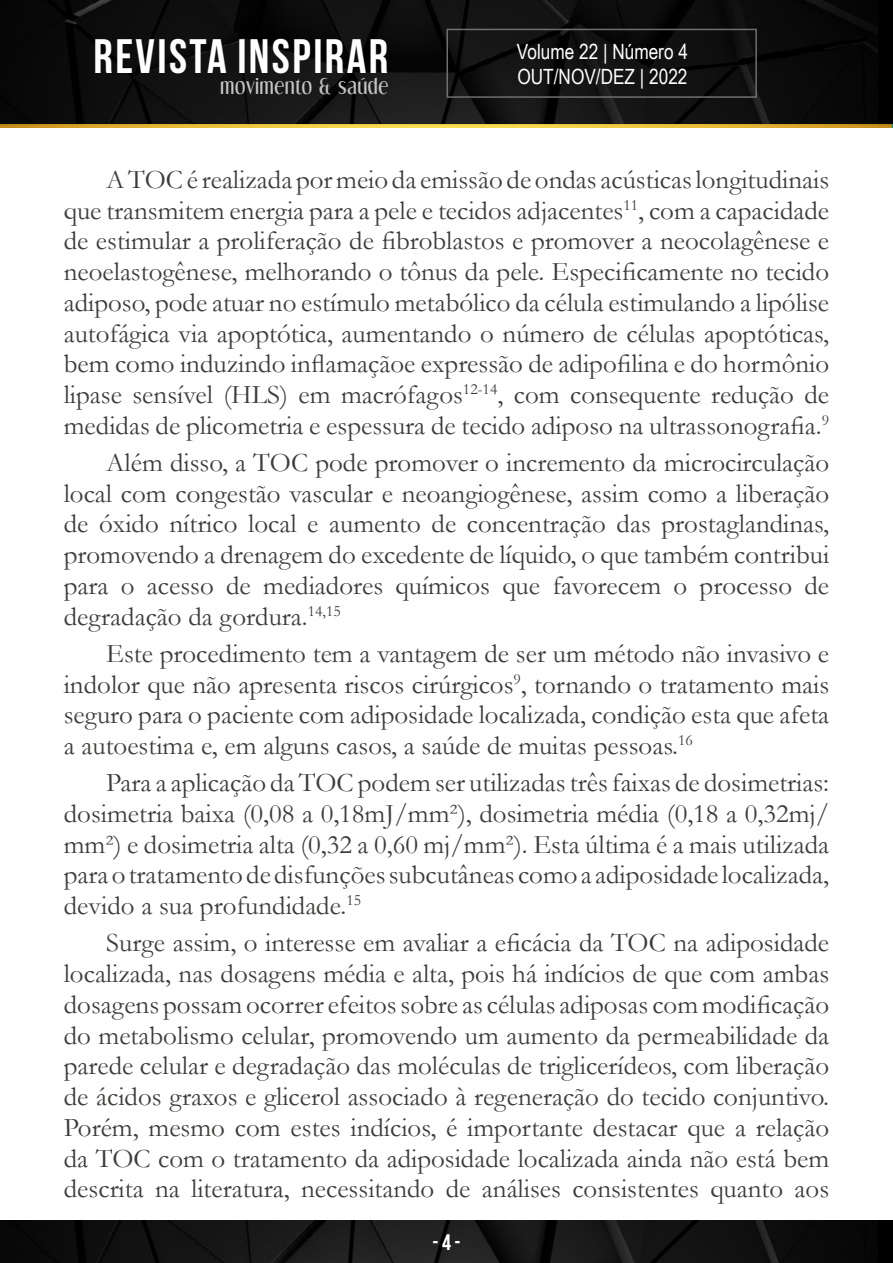
<style>
.page{position:relative;width:893px;height:1263px;background:#fff}
.page>*{position:absolute;margin:0;border:0;box-sizing:border-box;transform-origin:0 0}
.t1{font:700 48.3px "Bebas Neue";letter-spacing:.05em;color:#fff}
.t2{font:27px/30.8px "Garamond";color:#3c3c3b;text-align:justify}
.t3{font:700 22.5px "Bebas Neue";color:#fff}
.t4{font:21px/25.2px "Arial Narrow";color:#fff}
.t5{font:18.9px "Dream Orphans";letter-spacing:.05em;color:#c6c6c6}
</style>
<div class="page">
<img style="left:0;top:124px;width:891px;height:4px">
<img style="left:0;top:0;width:878px;height:124px">
<div style="left:446px;top:29px;width:311px;height:69px;border:2px solid #706f6f"></div>
<img style="left:0;top:1220px;width:878px;height:43px">
<h1 class="t1" style="left:94px;top:29px;width:296px">REVISTA INSPIRAR</h1>
<p class="t5" style="left:220px;top:75px;width:169px">movimento &amp; saúde</p>
<p class="t4" style="left:517px;top:38px;width:173px">Volume 22 | Número 4<br>OUT/NOV/DEZ | 2022</p>
<p class="t2" style="left:64px;top:163px;width:767px;text-indent:43px">A TOC é realizada por meio da emissão de ondas acústicas longitudinais que transmitem energia para a pele e tecidos adjacentes<sup>11</sup>, com a capacidade de estimular a proliferação de fibroblastos e promover a neocolagênese e neoelastogênese, melhorando o tônus da pele. Especificamente no tecido adiposo, pode atuar no estímulo metabólico da célula estimulando a lipólise autofágica via apoptótica, aumentando o número de células apoptóticas, bem como induzindo inflamaçãoe expressão de adipofilina e do hormônio lipase sensível (HLS) em macrófagos<sup>12-14</sup>, com consequente redução de medidas de plicometria e espessura de tecido adiposo na ultrassonografia.<sup>9</sup></p>
<p class="t2" style="left:64px;top:446px;width:767px;text-indent:43px">Além disso, a TOC pode promover o incremento da microcirculação local com congestão vascular e neoangiogênese, assim como a liberação de óxido nítrico local e aumento de concentração das prostaglandinas, promovendo a drenagem do excedente de líquido, o que também contribui para o acesso de mediadores químicos que favorecem o processo de degradação da gordura.<sup>14,15</sup></p>
<p class="t2" style="left:64px;top:637px;width:767px;text-indent:43px">Este procedimento tem a vantagem de ser um método não invasivo e indolor que não apresenta riscos cirúrgicos<sup>9</sup>, tornando o tratamento mais seguro para o paciente com adiposidade localizada, condição esta que afeta a autoestima e, em alguns casos, a saúde de muitas pessoas.<sup>16</sup></p>
<p class="t2" style="left:64px;top:767px;width:767px;text-indent:43px">Para a aplicação da TOC podem ser utilizadas três faixas de dosimetrias: dosimetria baixa (0,08 a 0,18mJ/mm²), dosimetria média (0,18 a 0,32mj/ mm²) e dosimetria alta (0,32 a 0,60 mj/mm²). Esta última é a mais utilizada para o tratamento de disfunções subcutâneas como a adiposidade localizada, devido a sua profundidade.<sup>15</sup></p>
<p class="t2" style="left:64px;top:927px;width:767px;text-indent:43px">Surge assim, o interesse em avaliar a eficácia da TOC na adiposidade localizada, nas dosagens média e alta, pois há indícios de que com ambas dosagens possam ocorrer efeitos sobre as células adiposas com modificação do metabolismo celular, promovendo um aumento da permeabilidade da parede celular e degradação das moléculas de triglicerídeos, com liberação de ácidos graxos e glicerol associado à regeneração do tecido conjuntivo.<br>Porém, mesmo com estes indícios, é importante destacar que a relação da TOC com o tratamento da adiposidade localizada ainda não está bem descrita na literatura, necessitando de análises consistentes quanto aos</p>
<p class="t3" style="left:432px;top:1230px;width:30px">- 4 -</p>
</div>
